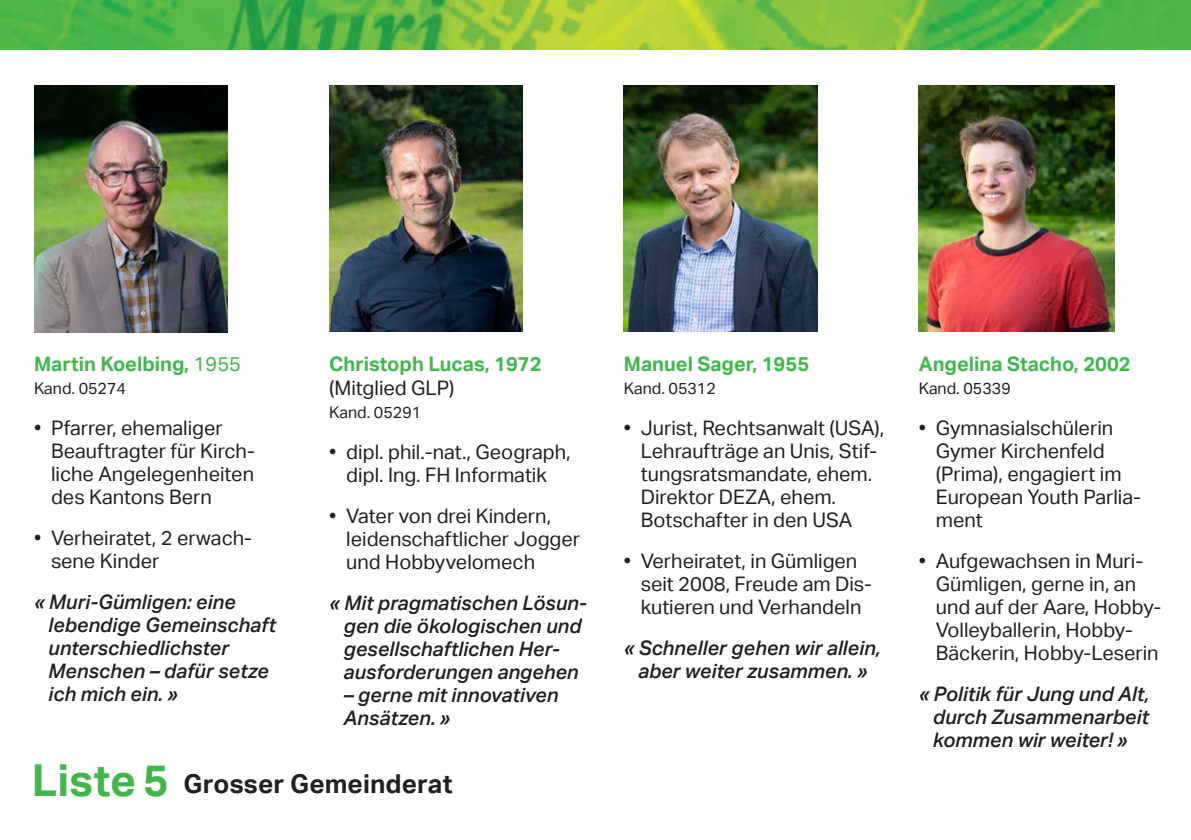
<style>
.page{position:relative;width:1191px;height:840px;background:#fff}
.page>*{position:absolute;margin:0;border:0;box-sizing:border-box;transform-origin:0 0}
.t1{font:700 44px "Aktiv Grotesk";color:#41b64c}
.t2{font:700 26px "Aktiv Grotesk";letter-spacing:.005em;color:#231f20}
._5_Text_Kandidaten{font:20px/23px "Aktiv Grotesk";color:#231f20}
._55_Text_Bulletpoint{font:italic 500 20px/23px "Aktiv Grotesk";color:#231f20}
._4_Head_Kandidaten{font:700 20px "Aktiv Grotesk";color:#41b64c}
._4_Head_Kandidaten-2{font:20px "Aktiv Grotesk";color:#231f20}
._5_Text_Kandidaten-2{font:16px "Aktiv Grotesk";color:#231f20}
.s1{font-weight:400}
</style>
<div class="page">
<img style="left:329px;top:85px;width:194px;height:246px">
<img style="left:624px;top:85px;width:193px;height:246px">
<img style="left:918px;top:85px;width:197px;height:246px">
<img style="left:34px;top:85px;width:194px;height:247px">
<img style="left:0;top:0;width:1191px;height:50px">
<p class="_4_Head_Kandidaten" style="left:34px;top:352px;width:208px">Martin Koelbing, <span class="s1">1955</span></p>
<p class="_5_Text_Kandidaten-2" style="left:34px;top:379px;width:94px">Kand. 05274</p>
<p class="_5_Text_Kandidaten" style="left:51px;top:416px;width:205px;text-indent:-17px">• Pfarrer, ehemaliger<br>Beauftragter für Kirch&shy;liche Angelegenheiten des Kantons Bern</p>
<p class="_5_Text_Kandidaten" style="left:34px;top:526px;width:219px">• Verheiratet, 2 erwach-</p>
<p class="_5_Text_Kandidaten" style="left:51px;top:549px;width:110px">sene Kinder</p>
<p class="_55_Text_Bulletpoint" style="left:48px;top:590px;width:229px;text-indent:-14px">« Muri-Gümligen: eine lebendige Gemeinschaft unterschiedlichster<br>Menschen – dafür setze ich mich ein. »</p>
<p class="_4_Head_Kandidaten" style="left:329px;top:352px;width:214px">Christoph Lucas, 1972</p>
<p class="_4_Head_Kandidaten-2" style="left:329px;top:376px;width:127px">(Mitglied GLP)</p>
<p class="_5_Text_Kandidaten-2" style="left:329px;top:403px;width:94px">Kand. 05291</p>
<p class="_5_Text_Kandidaten" style="left:329px;top:440px;width:243px;text-align:center">• dipl. phil.-nat., Geograph, dipl. Ing. FH Informatik</p>
<p class="_5_Text_Kandidaten" style="left:329px;top:504px;width:223px">• Vater von drei Kindern,</p>
<p class="_5_Text_Kandidaten" style="left:346px;top:527px;width:235px">leidenschaftlicher Jogger und Hobbyvelomech</p>
<p class="_55_Text_Bulletpoint" style="left:343px;top:591px;width:244px;text-indent:-14px">« Mit pragmatischen Lösun&shy;gen die ökologischen und gesellschaftlichen Her&shy;ausforderungen angehen</p>
<p class="_55_Text_Bulletpoint" style="left:343px;top:683px;width:216px">– gerne mit innovativen<br>Ansätzen. »</p>
<p class="t1" style="left:32px;top:754px;width:138px">Liste 5</p>
<p class="t2" style="left:184px;top:768px;width:270px">Grosser Gemeinderat</p>
<p class="_4_Head_Kandidaten" style="left:624px;top:352px;width:187px">Manuel Sager, 1955</p>
<p class="_5_Text_Kandidaten-2" style="left:624px;top:379px;width:94px">Kand. 05312</p>
<p class="_5_Text_Kandidaten" style="left:641px;top:416px;width:245px;text-indent:-17px">• Jurist, Rechtsanwalt (USA),<br>Lehraufträge an Unis, Stif&shy;tungsratsmandate, ehem.<br>Direktor DEZA, ehem.<br>Botschafter in den USA</p>
<p class="_5_Text_Kandidaten" style="left:641px;top:549px;width:232px;text-indent:-17px">• Verheiratet, in Gümligen seit 2008, Freude am Dis&shy;kutieren und Verhandeln</p>
<p class="_55_Text_Bulletpoint" style="left:624px;top:636px;width:258px;text-align:center">« Schneller gehen wir allein, aber weiter zusammen. »</p>
<p class="_4_Head_Kandidaten" style="left:918px;top:352px;width:213px">Angelina Stacho, 2002</p>
<p class="_5_Text_Kandidaten-2" style="left:918px;top:379px;width:94px">Kand. 05339</p>
<p class="_5_Text_Kandidaten" style="left:935px;top:416px;width:207px;text-indent:-17px">• Gymnasialschülerin<br>Gymer Kirchenfeld (Prima), engagiert im<br>European Youth Parlia&shy;ment</p>
<p class="_5_Text_Kandidaten" style="left:935px;top:549px;width:227px;text-indent:-17px">• Aufgewachsen in Muri-<br>Gümligen, gerne in, an und auf der Aare, Hobby-<br>Volleyballerin, Hobby-<br>Bäckerin, Hobby-Leserin</p>
<p class="_55_Text_Bulletpoint" style="left:933px;top:682px;width:218px;text-align:justify;text-indent:-14px">« Politik für Jung und Alt, durch Zusammenarbeit kommen wir weiter! »</p>
</div>
